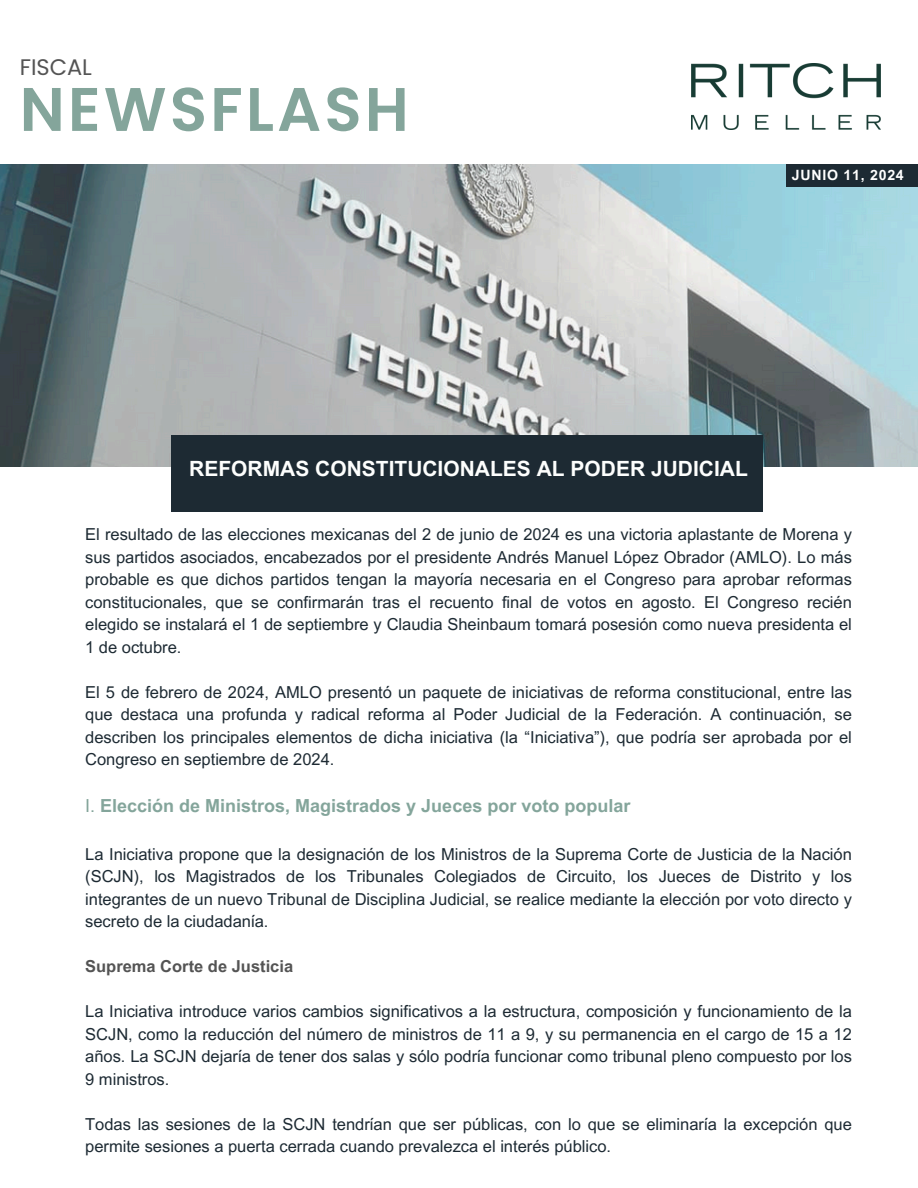
<style>
.page{position:relative;width:918px;height:1188px;background:#fff}
.page>*{position:absolute;margin:0;border:0;box-sizing:border-box;transform-origin:0 0}
.t1{font:600 61.35px "Poppins";letter-spacing:.05em;color:#84a59b}
.t2{font:22.5px "Poppins";color:#545454}
.t3{font:700 21px "Arial MT Pro";color:#fdfefd}
.t4{font:700 18px "Arial MT Pro";color:#84a59b}
.t5{font:16.5px/22.5px "Arial MT Pro";color:#1d2a33;text-align:justify}
.t6{font:700 16.5px "Arial MT Pro";color:#545454}
.t7{font:700 14.25px "Arial MT Pro";letter-spacing:.05em;color:#fff}
.s1{font-weight:400}
</style>
<div class="page">
<img style="left:0;top:164px;width:918px;height:303px">
<img style="left:691px;top:64px;width:189px;height:66px">
<div style="left:786px;top:164px;width:132px;height:22px;background:#1d2a33"></div>
<div style="left:171px;top:435px;width:592px;height:76px;background:#1d2a33"></div>
<h4 class="t2" style="left:20px;top:52px;width:74px">FISCAL</h4>
<h5 class="t1" style="left:20px;top:66px;width:391px">NEWSFLASH</h5>
<h5 class="t7" style="left:792px;top:169px;width:113px">JUNIO 11, 2024</h5>
<h5 class="t3" style="left:189px;top:461px;width:560px">REFORMAS CONSTITUCIONALES AL PODER JUDICIAL</h5>
<h1 class="t5" style="left:85px;top:525px;width:768px">El resultado de las elecciones mexicanas del 2 de junio de 2024 es una victoria aplastante de Morena y sus partidos asociados, encabezados por el presidente Andrés Manuel López Obrador (AMLO). Lo más probable es que dichos partidos tengan la mayoría necesaria en el Congreso para aprobar reformas constitucionales, que se confirmarán tras el recuento final de votos en agosto. El Congreso recién elegido se instalará el 1 de septiembre y Claudia Sheinbaum tomará posesión como nueva presidenta el 1 de octubre.</h1>
<p class="t5" style="left:85px;top:683px;width:768px">El 5 de febrero de 2024, AMLO presentó un paquete de iniciativas de reforma constitucional, entre las que destaca una profunda y radical reforma al Poder Judicial de la Federación. A continuación, se describen los principales elementos de dicha iniciativa (la “Iniciativa”), que podría ser aprobada por el Congreso en septiembre de 2024.</p>
<p class="t4" style="left:85px;top:799px;width:547px"><span class="s1">I.</span> Elección de Ministros, Magistrados y Jueces por voto popular</p>
<h2 class="t5" style="left:85px;top:845px;width:768px">La Iniciativa propone que la designación de los Ministros de la Suprema Corte de Justicia de la Nación (SCJN), los Magistrados de los Tribunales Colegiados de Circuito, los Jueces de Distrito y los integrantes de un nuevo Tribunal de Disciplina Judicial, se realice mediante la elección por voto directo y secreto de la ciudadanía.</h2>
<h5 class="t6" style="left:85px;top:960px;width:210px">Suprema Corte de Justicia</h5>
<h5 class="t5" style="left:85px;top:1002px;width:768px">La Iniciativa introduce varios cambios significativos a la estructura, composición y funcionamiento de la SCJN, como la reducción del número de ministros de 11 a 9, y su permanencia en el cargo de 15 a 12 años. La SCJN dejaría de tener dos salas y sólo podría funcionar como tribunal pleno compuesto por los 9 ministros.</h5>
<h5 class="t5" style="left:85px;top:1115px;width:768px">Todas las sesiones de la SCJN tendrían que ser públicas, con lo que se eliminaría la excepción que permite sesiones a puerta cerrada cuando prevalezca el interés público.</h5>
</div>
